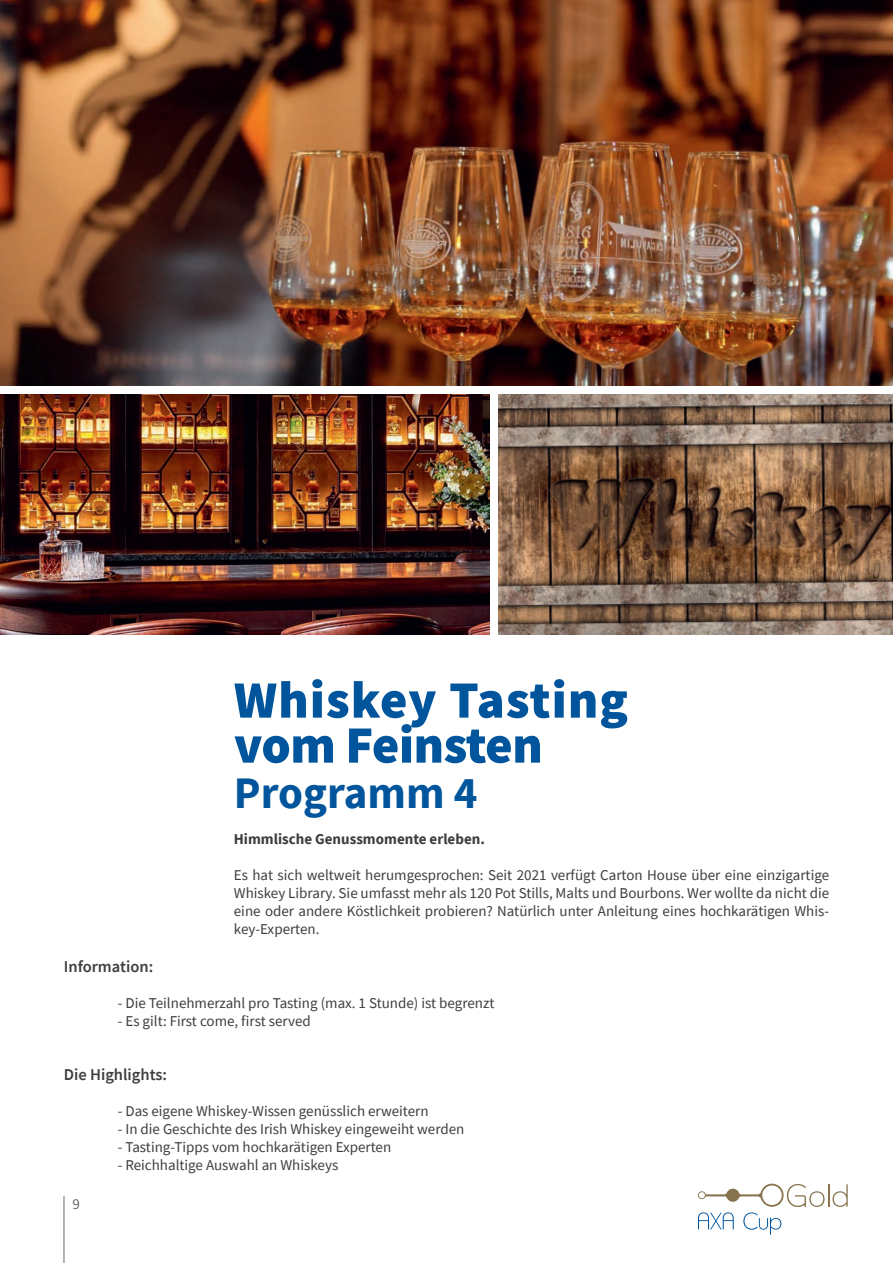
<style>
.page{position:relative;width:893px;height:1263px;background:#fff}
.page>*{position:absolute;margin:0;border:0;box-sizing:border-box;transform-origin:0 0}
.t1{font:900 52.5px/45px "Source Sans Pro";letter-spacing:-.01em;color:#01559c}
.t2{font:700 45px "Source Sans Pro";color:#01559c}
.t3{font:600 16.5px "Source Sans Pro";color:#3e3e3f}
.t4{font:15px/18px "Source Sans Pro";color:#3e3e3f;text-align:justify}
.t5{font:700 15px "Source Sans Pro";color:#3e3e3f}
.t6{font:15px "Source Sans Pro";color:#676a6a}
</style>
<div class="page">
<img style="left:0;top:0;width:893px;height:386px">
<img style="left:0;top:394px;width:489px;height:240px">
<img style="left:499px;top:394px;width:394px;height:240px">
<hr style="left:64px;top:1196px;width:1px;height:67px;background:#676a6a">
<svg style="left:698px;top:1184px;width:150px;height:51px"></svg>
<h1 class="t1" style="left:234px;top:677px;width:396px">Whiskey Tasting vom Feinsten</h1>
<h2 class="t2" style="left:234px;top:762px;width:245px">Programm 4</h2>
<p class="t5" style="left:234px;top:828px;width:252px">Himmlische Genussmomente erleben.</p>
<p class="t4" style="left:234px;top:865px;width:597px">Es hat sich weltweit herumgesprochen: Seit 2021 verfügt Carton House über eine einzigartige Whiskey Library. Sie umfasst mehr als 120 Pot Stills, Malts und Bourbons. Wer wollte da nicht die eine oder andere Köstlichkeit probieren? Natürlich unter Anleitung eines hochkarätigen Whis&shy;key-Experten.</p>
<p class="t3" style="left:64px;top:956px;width:91px">Information:</p>
<p class="t4" style="left:118px;top:994px;width:378px">- Die Teilnehmerzahl pro Tasting (max. 1 Stunde) ist begrenzt</p>
<p class="t4" style="left:118px;top:1012px;width:195px">- Es gilt: First come, first served</p>
<p class="t3" style="left:64px;top:1064px;width:105px">Die Highlights:</p>
<p class="t4" style="left:118px;top:1102px;width:312px">- Das eigene Whiskey-Wissen genüsslich erweitern</p>
<p class="t4" style="left:118px;top:1120px;width:348px">- In die Geschichte des Irish Whiskey eingeweiht werden</p>
<p class="t4" style="left:118px;top:1138px;width:275px">- Tasting-Tipps vom hochkarätigen Experten</p>
<p class="t4" style="left:118px;top:1156px;width:222px">- Reichhaltige Auswahl an Whiskeys</p>
<p class="t6" style="left:73px;top:1194px;width:9px">9</p>
</div>
